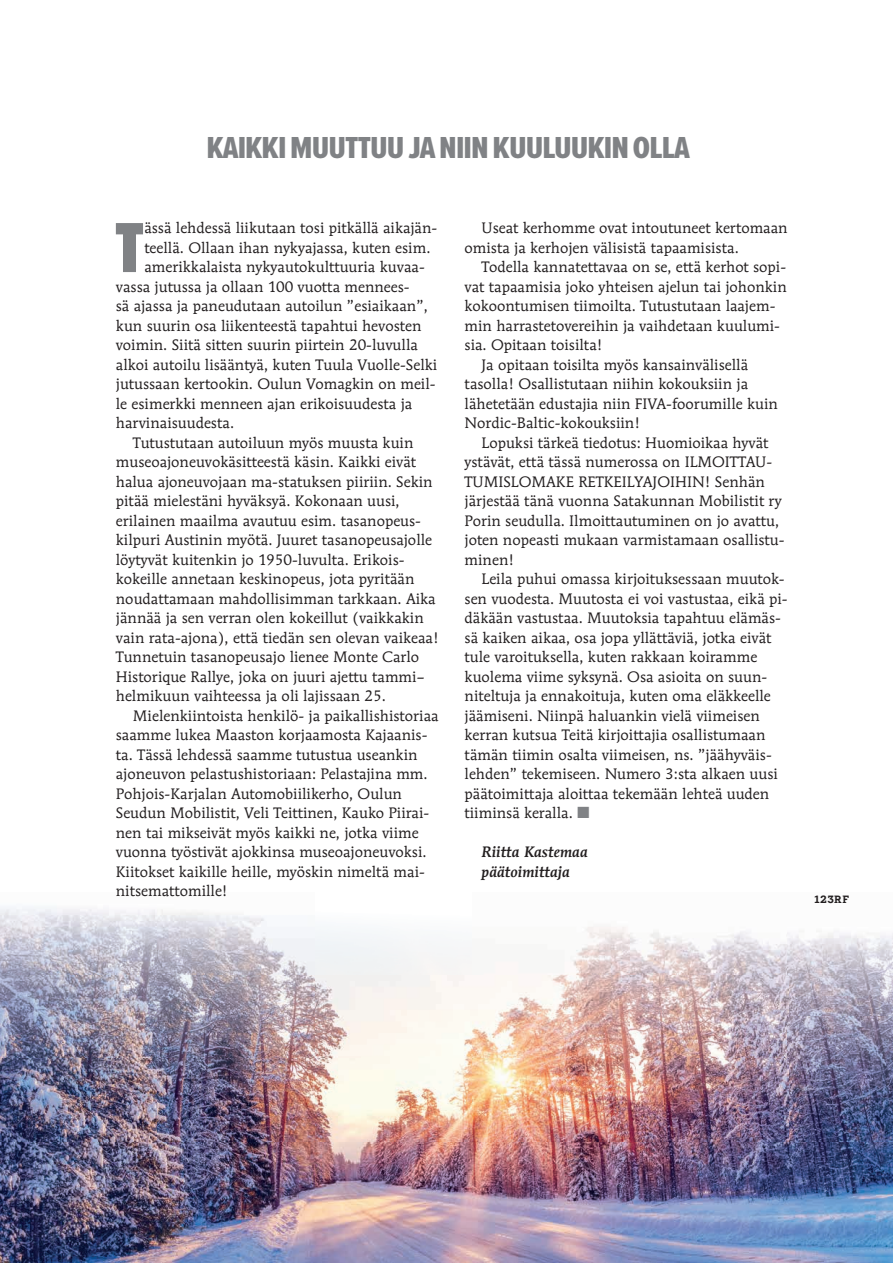
<style>
.page{position:relative;width:893px;height:1263px;background:#fff}
.page>*{position:absolute;margin:0;border:0;box-sizing:border-box;transform-origin:0 0}
.t1{font:900 73.5px "Proxima Nova Ex Cn";color:#808285}
.t2{font:31.5px "Proxima Nova Ex Cn Extrabld";letter-spacing:-.025em;color:#808285;scale:1.1 1}
.t3{font:15px/19.5px "Mendoza Roman Std";color:#231f20}
.t4{font:italic 500 15px/19.5px "Mendoza Roman Std";color:#231f20}
.t5{font:700 10.5px "TT Rationalist";letter-spacing:.05em;color:#231f20}
.s1{color:#808285}
</style>
<div class="page">
<img style="left:0;top:1141px;width:893px;height:122px">
<img style="left:0;top:907px;width:893px;height:234px">
<h2 class="t2" style="left:206px;top:124px;width:441px">KAIKKI MUUTTUU JA NIIN KUULUUKIN OLLA</h2>
<h1 class="t1" style="left:115px;top:194px;width:31px">T</h1>
<p class="t3" style="left:144px;top:218px;width:294px">ässä lehdessä liikutaan tosi pitkällä aikajän-</p>
<p class="t3" style="left:144px;top:237px;width:288px">teellä. Ollaan ihan nykyajassa, kuten esim.</p>
<p class="t3" style="left:144px;top:257px;width:282px">amerikkalaista nykyautokulttuuria kuvaa-</p>
<p class="t3" style="left:116px;top:276px;width:295px">vassa jutussa ja ollaan 100 vuotta mennees-</p>
<p class="t3" style="left:116px;top:296px;width:314px">sä ajassa ja paneudutaan autoilun ”esiaikaan”,</p>
<p class="t3" style="left:116px;top:315px;width:307px">kun suurin osa liikenteestä tapahtui hevosten</p>
<p class="t3" style="left:116px;top:335px;width:304px">voimin. Siitä sitten suurin piirtein 20-luvulla</p>
<p class="t3" style="left:116px;top:354px;width:323px">alkoi autoilu lisääntyä, kuten Tuula Vuolle-Selki</p>
<p class="t3" style="left:116px;top:374px;width:321px">jutussaan kertookin. Oulun Vomagkin on meil-</p>
<p class="t3" style="left:116px;top:393px;width:298px">le esimerkki menneen ajan erikoisuudesta ja</p>
<p class="t3" style="left:116px;top:413px;width:120px">harvinaisuudesta.</p>
<p class="t3" style="left:133px;top:432px;width:282px">Tutustutaan autoiluun myös muusta kuin</p>
<p class="t3" style="left:116px;top:452px;width:302px">museoajoneuvokäsitteestä käsin. Kaikki eivät</p>
<p class="t3" style="left:116px;top:471px;width:318px">halua ajoneuvojaan ma-statuksen piiriin. Sekin</p>
<p class="t3" style="left:116px;top:491px;width:285px">pitää mielestäni hyväksyä. Kokonaan uusi,</p>
<p class="t3" style="left:116px;top:510px;width:307px">erilainen maailma avautuu esim. tasanopeus-</p>
<p class="t3" style="left:116px;top:530px;width:318px">kilpuri Austinin myötä. Juuret tasanopeusajolle</p>
<p class="t3" style="left:116px;top:549px;width:290px">löytyvät kuitenkin jo 1950-luvulta. Erikois-</p>
<p class="t3" style="left:116px;top:569px;width:300px">kokeille annetaan keskinopeus, jota pyritään</p>
<p class="t3" style="left:116px;top:588px;width:321px">noudattamaan mahdollisimman tarkkaan. Aika</p>
<p class="t3" style="left:116px;top:608px;width:309px">jännää ja sen verran olen kokeillut (vaikkakin</p>
<p class="t3" style="left:116px;top:627px;width:325px">vain rata-ajona), että tiedän sen olevan vaikeaa!</p>
<p class="t3" style="left:116px;top:647px;width:305px">Tunnetuin tasanopeusajo lienee Monte Carlo</p>
<p class="t3" style="left:116px;top:666px;width:310px">Historique Rallye, joka on juuri ajettu tammi–</p>
<p class="t3" style="left:116px;top:686px;width:272px">helmikuun vaihteessa ja oli lajissaan 25.</p>
<p class="t3" style="left:133px;top:705px;width:307px">Mielenkiintoista henkilö- ja paikallishistoriaa</p>
<p class="t3" style="left:116px;top:725px;width:313px">saamme lukea Maaston korjaamosta Kajaanis-</p>
<p class="t3" style="left:116px;top:744px;width:303px">ta. Tässä lehdessä saamme tutustua useankin</p>
<p class="t3" style="left:116px;top:764px;width:313px">ajoneuvon pelastushistoriaan: Pelastajina mm.</p>
<p class="t3" style="left:116px;top:783px;width:288px">Pohjois-Karjalan Automobiilikerho, Oulun</p>
<p class="t3" style="left:116px;top:803px;width:315px">Seudun Mobilistit, Veli Teittinen, Kauko Piirai-</p>
<p class="t3" style="left:116px;top:822px;width:304px">nen tai mikseivät myös kaikki ne, jotka viime</p>
<p class="t3" style="left:116px;top:842px;width:312px">vuonna työstivät ajokkinsa museoajoneuvoksi.</p>
<p class="t3" style="left:116px;top:861px;width:311px">Kiitokset kaikille heille, myöskin nimeltä mai-</p>
<p class="t3" style="left:116px;top:881px;width:113px">nitsemattomille!</p>
<p class="t3" style="left:465px;top:218px;width:325px;text-indent:17px">Useat kerhomme ovat intoutuneet kertomaan omista ja kerhojen välisistä tapaamisista.</p>
<p class="t3" style="left:482px;top:257px;width:306px">Todella kannatettavaa on se, että kerhot sopi-</p>
<p class="t3" style="left:465px;top:276px;width:324px">vat tapaamisia joko yhteisen ajelun tai johonkin</p>
<p class="t3" style="left:465px;top:296px;width:312px">kokoontumisen tiimoilta. Tutustutaan laajem-</p>
<p class="t3" style="left:465px;top:315px;width:317px">min harrastetovereihin ja vaihdetaan kuulumi-</p>
<p class="t3" style="left:465px;top:335px;width:140px">sia. Opitaan toisilta!</p>
<p class="t3" style="left:482px;top:354px;width:268px">Ja opitaan toisilta myös kansainvälisellä</p>
<p class="t3" style="left:465px;top:374px;width:285px">tasolla! Osallistutaan niihin kokouksiin ja</p>
<p class="t3" style="left:465px;top:393px;width:315px">lähetetään edustajia niin FIVA-foorumille kuin</p>
<p class="t3" style="left:465px;top:413px;width:177px">Nordic-Baltic-kokouksiin!</p>
<p class="t3" style="left:482px;top:432px;width:288px">Lopuksi tärkeä tiedotus: Huomioikaa hyvät</p>
<p class="t3" style="left:465px;top:452px;width:309px">ystävät, että tässä numerossa on ILMOITTAU-</p>
<p class="t3" style="left:465px;top:471px;width:302px">TUMISLOMAKE RETKEILYAJOIHIN! Senhän</p>
<p class="t3" style="left:465px;top:491px;width:319px">järjestää tänä vuonna Satakunnan Mobilistit ry</p>
<p class="t3" style="left:465px;top:510px;width:316px">Porin seudulla. Ilmoittautuminen on jo avattu,</p>
<p class="t3" style="left:465px;top:530px;width:322px">joten nopeasti mukaan varmistamaan osallistu-</p>
<p class="t3" style="left:465px;top:549px;width:51px">minen!</p>
<p class="t3" style="left:482px;top:569px;width:305px">Leila puhui omassa kirjoituksessaan muutok-</p>
<p class="t3" style="left:465px;top:588px;width:325px">sen vuodesta. Muutosta ei voi vastustaa, eikä pi-</p>
<p class="t3" style="left:465px;top:608px;width:318px">däkään vastustaa. Muutoksia tapahtuu elämäs-</p>
<p class="t3" style="left:465px;top:627px;width:308px">sä kaiken aikaa, osa jopa yllättäviä, jotka eivät</p>
<p class="t3" style="left:465px;top:647px;width:294px">tule varoituksella, kuten rakkaan koiramme</p>
<p class="t3" style="left:465px;top:666px;width:304px">kuolema viime syksynä. Osa asioita on suun-</p>
<p class="t3" style="left:465px;top:686px;width:308px">niteltuja ja ennakoituja, kuten oma eläkkeelle</p>
<p class="t3" style="left:465px;top:705px;width:297px">jäämiseni. Niinpä haluankin vielä viimeisen</p>
<p class="t3" style="left:465px;top:725px;width:302px">kerran kutsua Teitä kirjoittajia osallistumaan</p>
<p class="t3" style="left:465px;top:744px;width:309px">tämän tiimin osalta viimeisen, ns. ”jäähyväis-</p>
<p class="t3" style="left:465px;top:764px;width:315px">lehden” tekemiseen. Numero 3:sta alkaen uusi</p>
<p class="t3" style="left:465px;top:783px;width:306px">päätoimittaja aloittaa tekemään lehteä uuden</p>
<p class="t3" style="left:465px;top:803px;width:127px">tiiminsä keralla. <span class="s1">■</span></p>
<p class="t4" style="left:482px;top:842px;width:108px">Riitta Kastemaa päätoimittaja</p>
<p class="t5" style="left:814px;top:893px;width:36px">123RF</p>
</div>
